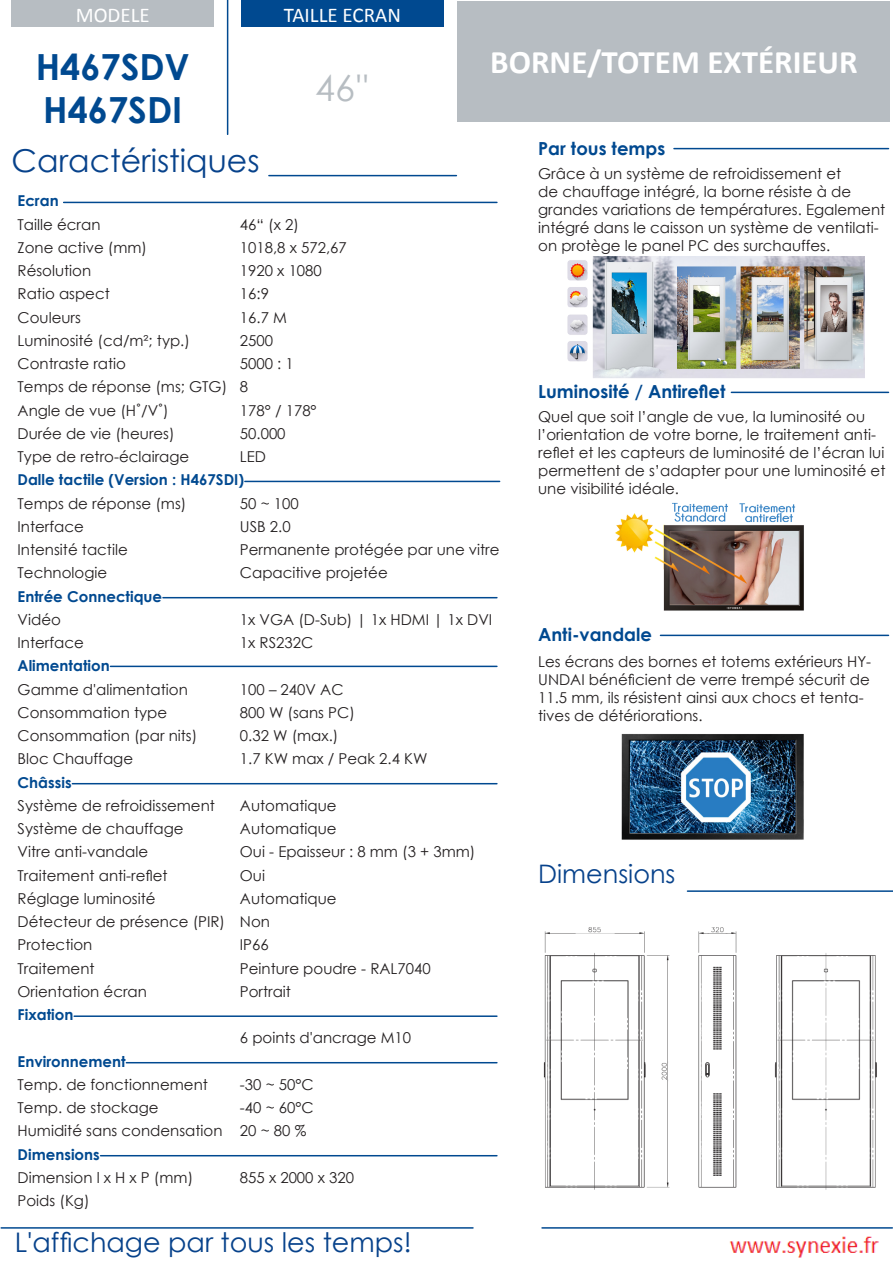
<style>
.page{position:relative;width:893px;height:1263px;background:#fff}
.page>*{position:absolute;margin:0;border:0;box-sizing:border-box;transform-origin:0 0}
.t1{font:700 36px/43.2px "Century Gothic";color:#004990}
.t2{font:36px "Century Gothic";color:#b7bdc2}
.t3{font:700 33px "Calibri";color:#fff}
.t4{font:31.5px "Century Gothic";color:#07428b}
.t5{font:27px "Century Gothic";color:#07428b}
.t6{font:25.5px "Century Gothic";color:#07428b}
.t7{font:21px "Calibri";color:#fff}
.t8{font:700 18px "Century Gothic";color:#004990}
.t9{font:15px/18px "Century Gothic";color:#231f20}
.t10{font:700 15px "Century Gothic";color:#004990}
</style>
<div class="page">
<img style="left:543px;top:927px;width:334px;height:263px">
<img style="left:567px;top:257px;width:297px;height:121px">
<div style="left:457px;top:1px;width:432px;height:121px;background:#b7bdc2"></div>
<div style="left:12px;top:1px;width:202px;height:26px;background:#b7bdc2"></div>
<div style="left:241px;top:1px;width:203px;height:26px;background:#004990"></div>
<hr style="left:227px;top:0;width:1px;height:134px;background:#004990">
<hr style="left:687px;top:890px;width:206px;height:2px;background:#004990">
<hr style="left:269px;top:175px;width:187px;height:1px;background:#004990">
<hr style="left:1px;top:1227px;width:472px;height:2px;background:#004990">
<hr style="left:542px;top:1227px;width:350px;height:2px;background:#004990">
<hr style="left:674px;top:148px;width:214px;height:1px;background:#004990">
<hr style="left:64px;top:202px;width:433px;height:1px;background:#004990">
<hr style="left:245px;top:481px;width:255px;height:1px;background:#004990">
<hr style="left:163px;top:597px;width:334px;height:1px;background:#004990">
<hr style="left:110px;top:666px;width:387px;height:1px;background:#004990">
<hr style="left:72px;top:783px;width:425px;height:1px;background:#004990">
<hr style="left:74px;top:1015px;width:423px;height:2px;background:#004990">
<hr style="left:126px;top:1062px;width:371px;height:1px;background:#004990">
<hr style="left:101px;top:1155px;width:396px;height:1px;background:#004990">
<hr style="left:731px;top:392px;width:157px;height:1px;background:#004990">
<img style="left:615px;top:502px;width:189px;height:109px">
<hr style="left:660px;top:635px;width:228px;height:1px;background:#004990">
<img style="left:621px;top:734px;width:183px;height:106px">
<img style="left:729px;top:1236px;width:150px;height:22px">
<h3 class="t7" style="left:76px;top:2px;width:76px">MODELE</h3>
<h3 class="t7" style="left:284px;top:2px;width:119px">TAILLE ECRAN</h3>
<p class="t1" style="left:36px;top:43px;width:156px">H467SDV<br>H467SDI</p>
<p class="t2" style="left:315px;top:63px;width:56px">46''</p>
<h2 class="t3" style="left:490px;top:41px;width:369px">BORNE/TOTEM EXTÉRIEUR</h2>
<h3 class="t4" style="left:12px;top:139px;width:249px">Caractéristiques</h3>
<p class="t10" style="left:18px;top:190px;width:43px">Ecran</p>
<p class="t9" style="left:18px;top:215px;width:84px">Taille écran</p>
<p class="t9" style="left:240px;top:215px;width:61px">46“ (x 2)</p>
<p class="t9" style="left:18px;top:238px;width:131px">Zone active (mm)</p>
<p class="t9" style="left:240px;top:238px;width:108px">1018,8 x 572,67</p>
<p class="t9" style="left:18px;top:261px;width:75px">Résolution</p>
<p class="t9" style="left:240px;top:261px;width:83px">1920 x 1080</p>
<p class="t9" style="left:18px;top:285px;width:94px">Ratio aspect</p>
<p class="t9" style="left:240px;top:285px;width:31px">16:9</p>
<p class="t9" style="left:18px;top:308px;width:65px">Couleurs</p>
<p class="t9" style="left:240px;top:308px;width:49px">16.7 M</p>
<p class="t9" style="left:18px;top:331px;width:174px">Luminosité (cd/m²; typ.)</p>
<p class="t9" style="left:240px;top:331px;width:35px">2500</p>
<p class="t9" style="left:18px;top:354px;width:110px">Contraste ratio</p>
<p class="t9" style="left:240px;top:354px;width:56px">5000 : 1</p>
<p class="t9" style="left:18px;top:378px;width:211px">Temps de réponse (ms; GTG)</p>
<p class="t9" style="left:240px;top:378px;width:10px">8</p>
<p class="t9" style="left:18px;top:401px;width:153px">Angle de vue (H˚/V˚)</p>
<p class="t9" style="left:240px;top:401px;width:78px">178° / 178°</p>
<p class="t9" style="left:18px;top:424px;width:159px">Durée de vie (heures)</p>
<p class="t9" style="left:240px;top:424px;width:47px">50.000</p>
<p class="t9" style="left:18px;top:447px;width:173px">Type de retro-éclairage</p>
<p class="t9" style="left:240px;top:447px;width:28px">LED</p>
<p class="t10" style="left:18px;top:468px;width:228px">Dalle tactile (Version : H467SDI)</p>
<p class="t9" style="left:18px;top:494px;width:170px">Temps de réponse (ms)</p>
<p class="t9" style="left:240px;top:494px;width:60px">50 ~ 100</p>
<p class="t9" style="left:18px;top:517px;width:68px">Interface</p>
<p class="t9" style="left:240px;top:517px;width:52px">USB 2.0</p>
<p class="t9" style="left:18px;top:540px;width:112px">Intensité tactile</p>
<p class="t9" style="left:240px;top:540px;width:261px">Permanente protégée par une vitre</p>
<p class="t9" style="left:18px;top:564px;width:91px">Technologie</p>
<p class="t9" style="left:240px;top:564px;width:149px">Capacitive projetée</p>
<p class="t10" style="left:18px;top:585px;width:146px">Entrée Connectique</p>
<p class="t9" style="left:18px;top:610px;width:45px">Vidéo</p>
<p class="t9" style="left:240px;top:610px;width:254px">1x VGA (D-Sub) | 1x HDMI | 1x DVI</p>
<p class="t9" style="left:18px;top:633px;width:68px">Interface</p>
<p class="t9" style="left:240px;top:633px;width:75px">1x RS232C</p>
<p class="t10" style="left:18px;top:654px;width:94px">Alimentation</p>
<p class="t9" style="left:18px;top:680px;width:172px">Gamme d'alimentation</p>
<p class="t9" style="left:240px;top:680px;width:105px">100 – 240V AC</p>
<p class="t9" style="left:18px;top:703px;width:151px">Consommation type</p>
<p class="t9" style="left:240px;top:703px;width:116px">800 W (sans PC)</p>
<p class="t9" style="left:18px;top:726px;width:181px">Consommation (par nits)</p>
<p class="t9" style="left:240px;top:726px;width:100px">0.32 W (max.)</p>
<p class="t9" style="left:18px;top:750px;width:117px">Bloc Chauffage</p>
<p class="t9" style="left:240px;top:750px;width:189px">1.7 KW max / Peak 2.4 KW</p>
<p class="t10" style="left:18px;top:771px;width:56px">Châssis</p>
<p class="t9" style="left:18px;top:796px;width:199px">Système de refroidissement</p>
<p class="t9" style="left:240px;top:796px;width:98px">Automatique</p>
<p class="t9" style="left:18px;top:819px;width:168px">Système de chauffage</p>
<p class="t9" style="left:240px;top:819px;width:98px">Automatique</p>
<p class="t9" style="left:18px;top:843px;width:132px">Vitre anti-vandale</p>
<p class="t9" style="left:240px;top:843px;width:237px">Oui - Epaisseur : 8 mm (3 + 3mm)</p>
<p class="t9" style="left:18px;top:866px;width:152px">Traitement anti-reflet</p>
<p class="t9" style="left:240px;top:866px;width:27px">Oui</p>
<p class="t9" style="left:18px;top:889px;width:140px">Réglage luminosité</p>
<p class="t9" style="left:240px;top:889px;width:98px">Automatique</p>
<p class="t9" style="left:18px;top:912px;width:209px">Détecteur de présence (PIR)</p>
<p class="t9" style="left:240px;top:912px;width:32px">Non</p>
<p class="t9" style="left:18px;top:936px;width:76px">Protection</p>
<p class="t9" style="left:240px;top:936px;width:30px">IP66</p>
<p class="t9" style="left:18px;top:959px;width:79px">Traitement</p>
<p class="t9" style="left:240px;top:959px;width:192px">Peinture poudre - RAL7040</p>
<p class="t9" style="left:18px;top:982px;width:131px">Orientation écran</p>
<p class="t9" style="left:240px;top:982px;width:53px">Portrait</p>
<p class="t10" style="left:18px;top:1003px;width:57px">Fixation</p>
<p class="t9" style="left:240px;top:1029px;width:173px">6 points d'ancrage M10</p>
<p class="t10" style="left:18px;top:1050px;width:110px">Environnement</p>
<p class="t9" style="left:18px;top:1075px;width:192px">Temp. de fonctionnement</p>
<p class="t9" style="left:240px;top:1075px;width:75px">-30 ~ 50°C</p>
<p class="t9" style="left:18px;top:1098px;width:143px">Temp. de stockage</p>
<p class="t9" style="left:240px;top:1098px;width:75px">-40 ~ 60°C</p>
<p class="t9" style="left:18px;top:1122px;width:206px">Humidité sans condensation</p>
<p class="t9" style="left:240px;top:1122px;width:68px">20~80%</p>
<p class="t10" style="left:18px;top:1143px;width:84px">Dimensions</p>
<p class="t9" style="left:18px;top:1168px;width:177px">Dimension l x H x P (mm)</p>
<p class="t9" style="left:240px;top:1168px;width:116px">855 x 2000 x 320</p>
<p class="t9" style="left:18px;top:1191px;width:73px">Poids (Kg)</p>
<h3 class="t5" style="left:15px;top:1224px;width:398px">L'affichage par tous les temps!</h3>
<p class="t8" style="left:538px;top:135px;width:129px">Par tous temps</p>
<p class="t9" style="left:538px;top:164px;width:349px">Grâce à un système de refroidissement et<br>de chauffage intégré, la borne résiste à de grandes variations de températures. Egalement intégré dans le caisson un système de ventilati&shy;on protège le panel PC des surchauffes.</p>
<p class="t8" style="left:538px;top:378px;width:189px">Luminosité / Antireflet</p>
<p class="t9" style="left:538px;top:407px;width:349px">Quel que soit l’angle de vue, la luminosité ou l’orientation de votre borne, le traitement anti&shy;reflet et les capteurs de luminosité de l’écran lui permettent de s’adapter pour une luminosité et une visibilité idéale.</p>
<p class="t8" style="left:538px;top:621px;width:115px">Anti-vandale</p>
<p class="t9" style="left:538px;top:653px;width:334px">Les écrans des bornes et totems extérieurs HY-UNDAI bénéficient de verre trempé sécurit de 11.5 mm, ils résistent ainsi aux chocs et tenta&shy;tives de détériorations.</p>
<h3 class="t6" style="left:538px;top:856px;width:139px">Dimensions</h3>
</div>
